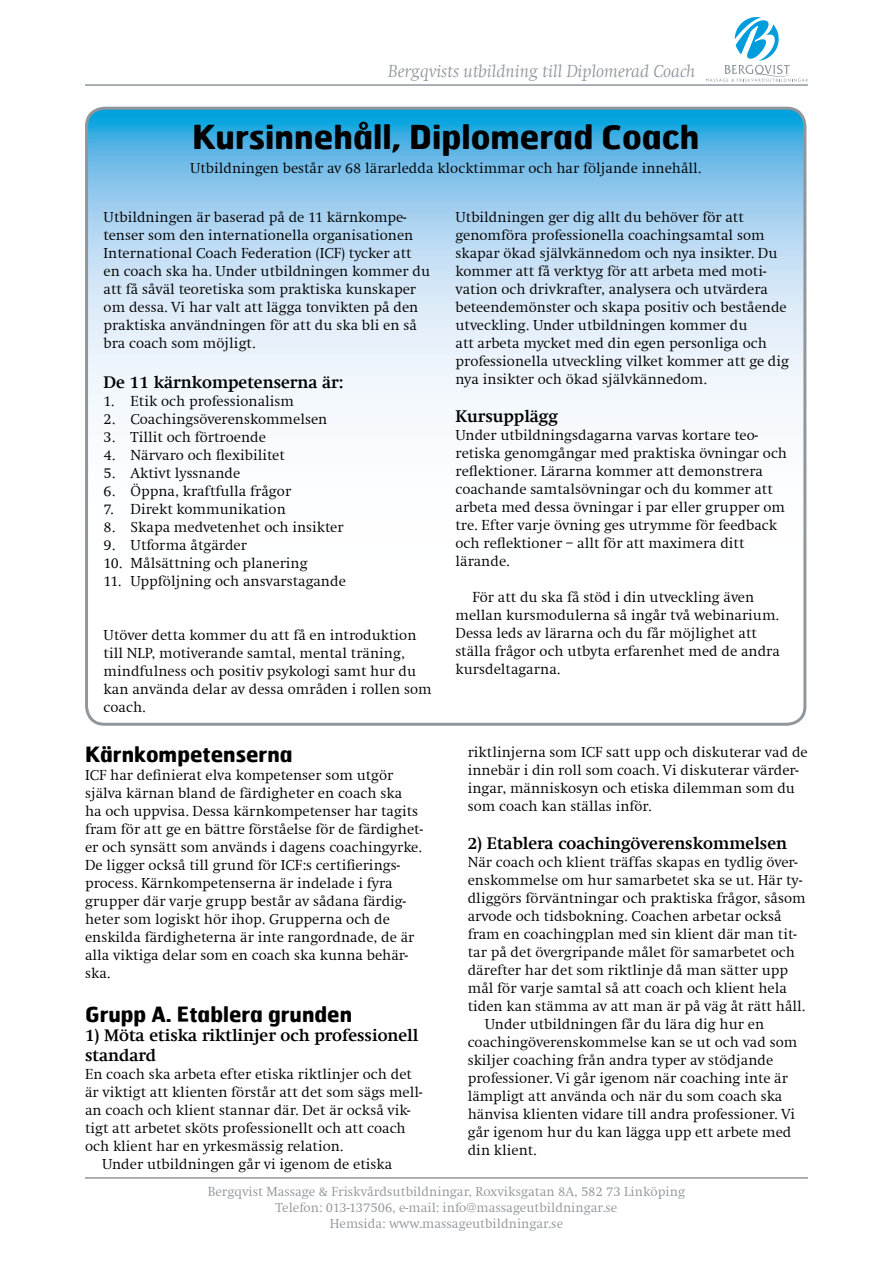
<style>
.page{position:relative;width:893px;height:1263px;background:#fff}
.page>*{position:absolute;margin:0;border:0;box-sizing:border-box;transform-origin:0 0}
.t1{font:700 33px "Hermes";color:#000}
.t2{font:700 21px "Hermes";color:#000}
.t3{font:italic 300 18px "Swift";color:#8f979d}
.t4{font:700 16.5px/19.8px "Swift";color:#000}
.t5{font:300 15px/18px "Swift";color:#000}
.t6{font:300 13.5px/16.2px "Swift";color:#8f979d;text-align:center}
</style>
<div class="page">
<hr style="left:85px;top:84px;width:723px;height:2px;background:#8f979d">
<svg style="left:706px;top:17px;width:102px;height:65px"></svg>
<hr style="left:85px;top:1177px;width:723px;height:2px;background:#8f979d">
<svg style="left:87px;top:108px;width:718px;height:614px"></svg>
<div style="left:85px;top:107px;width:721px;height:619px;border:3px solid #8f979d;border-radius:18px"></div>
<p class="t3" style="left:388px;top:62px;width:308px">Bergqvists utbildning till Diplomerad Coach</p>
<h1 class="t1" style="left:192px;top:115px;width:509px">Kursinnehåll, Diplomerad Coach</h1>
<p class="t5" style="left:190px;top:159px;width:513px">Utbildningen består av 68 lärarledda klocktimmar och har följande innehåll.</p>
<p class="t5" style="left:104px;top:208px;width:328px">Utbildningen är baserad på de 11 kärnkompe&shy;tenser som den internationella organisationen International Coach Federation (ICF) tycker att en coach ska ha. Under utbildningen kommer du att få såväl teoretiska som praktiska kunskaper om dessa. Vi har valt att lägga tonvikten på den praktiska användningen för att du ska bli en så bra coach som möjligt.</p>
<p class="t4" style="left:104px;top:372px;width:241px">De 11 kärnkompetenserna är:</p>
<p class="t5" style="left:104px;top:392px;width:192px">1. Etik och professionalism</p>
<p class="t5" style="left:104px;top:410px;width:225px">2. Coachingsöverenskommelsen</p>
<p class="t5" style="left:104px;top:428px;width:164px">3. Tillit och förtroende</p>
<p class="t5" style="left:104px;top:446px;width:183px">4. Närvaro och flexibilitet</p>
<p class="t5" style="left:104px;top:464px;width:138px">5. Aktivt lyssnande</p>
<p class="t5" style="left:104px;top:482px;width:189px">6. Öppna, kraftfulla frågor</p>
<p class="t5" style="left:104px;top:500px;width:184px">7. Direkt kommunikation</p>
<p class="t5" style="left:104px;top:518px;width:242px">8. Skapa medvetenhet och insikter</p>
<p class="t5" style="left:104px;top:536px;width:145px">9. Utforma åtgärder</p>
<p class="t5" style="left:104px;top:554px;width:206px">10. Målsättning och planering</p>
<p class="t5" style="left:104px;top:572px;width:244px">11. Uppföljning och ansvarstagande</p>
<p class="t5" style="left:104px;top:626px;width:330px">Utöver detta kommer du att få en introduktion till NLP, motiverande samtal, mental träning, mindfulness och positiv psykologi samt hur du kan använda delar av dessa områden i rollen som coach.</p>
<h2 class="t2" style="left:85px;top:741px;width:209px">Kärnkompetenserna</h2>
<p class="t5" style="left:85px;top:767px;width:339px">ICF har definierat elva kompetenser som utgör själva kärnan bland de färdigheter en coach ska ha och uppvisa. Dessa kärnkompetenser har tagits fram för att ge en bättre förståelse för de färdighet&shy;er och synsätt som används i dagens coachingyrke.<br>De ligger också till grund för ICF:s certifierings&shy;process. Kärnkompetenserna är indelade i fyra grupper där varje grupp består av sådana färdig&shy;heter som logiskt hör ihop. Grupperna och de enskilda färdigheterna är inte rangordnade, de är alla viktiga delar som en coach ska kunna behär&shy;ska.</p>
<h2 class="t2" style="left:85px;top:1000px;width:269px">Grupp A. Etablera grunden</h2>
<p class="t4" style="left:85px;top:1026px;width:335px">1) Möta etiska riktlinjer och professionell standard</p>
<p class="t5" style="left:85px;top:1065px;width:328px">En coach ska arbeta efter etiska riktlinjer och det</p>
<p class="t5" style="left:85px;top:1083px;width:339px">är viktigt att klienten förstår att det som sägs mell-</p>
<p class="t5" style="left:85px;top:1101px;width:327px">an coach och klient stannar där. Det är också vik-</p>
<p class="t5" style="left:85px;top:1119px;width:322px">tigt att arbetet sköts professionellt och att coach</p>
<p class="t5" style="left:85px;top:1137px;width:260px">och klient har en yrkesmässig relation.</p>
<p class="t5" style="left:102px;top:1155px;width:292px">Under utbildningen går vi igenom de etiska</p>
<p class="t5" style="left:455px;top:208px;width:335px">Utbildningen ger dig allt du behöver för att genomföra professionella coachingsamtal som skapar ökad självkännedom och nya insikter. Du kommer att få verktyg för att arbeta med moti&shy;vation och drivkrafter, analysera och utvärdera beteendemönster och skapa positiv och bestående utveckling. Under utbildningen kommer du<br>att arbeta mycket med din egen personliga och professionella utveckling vilket kommer att ge dig nya insikter och ökad självkännedom.</p>
<p class="t4" style="left:455px;top:406px;width:104px">Kursupplägg</p>
<p class="t5" style="left:455px;top:426px;width:333px">Under utbildningsdagarna varvas kortare teo&shy;retiska genomgångar med praktiska övningar och reflektioner. Lärarna kommer att demonstrera coachande samtalsövningar och du kommer att arbeta med dessa övningar i par eller grupper om tre. Efter varje övning ges utrymme för feedback och reflektioner – allt för att maximera ditt lärande.</p>
<p class="t5" style="left:455px;top:588px;width:326px;text-indent:17px">För att du ska få stöd i din utveckling även mellan kursmodulerna så ingår två webinarium.<br>Dessa leds av lärarna och du får möjlighet att ställa frågor och utbyta erfarenhet med de andra kursdeltagarna.</p>
<p class="t5" style="left:468px;top:743px;width:341px">riktlinjerna som ICF satt upp och diskuterar vad de innebär i din roll som coach. Vi diskuterar värder&shy;ingar, människosyn och etiska dilemman som du som coach kan ställas inför.</p>
<p class="t4" style="left:468px;top:833px;width:321px">2) Etablera coachingöverenskommelsen</p>
<p class="t5" style="left:468px;top:853px;width:331px">När coach och klient träffas skapas en tydlig över-</p>
<p class="t5" style="left:468px;top:871px;width:336px">enskommelse om hur samarbetet ska se ut. Här ty-</p>
<p class="t5" style="left:468px;top:889px;width:340px">dliggörs förväntningar och praktiska frågor, såsom</p>
<p class="t5" style="left:468px;top:907px;width:315px">arvode och tidsbokning. Coachen arbetar också</p>
<p class="t5" style="left:468px;top:925px;width:330px">fram en coachingplan med sin klient där man tit-</p>
<p class="t5" style="left:468px;top:943px;width:329px">tar på det övergripande målet för samarbetet och</p>
<p class="t5" style="left:468px;top:961px;width:322px">därefter har det som riktlinje då man sätter upp</p>
<p class="t5" style="left:468px;top:979px;width:321px">mål för varje samtal så att coach och klient hela</p>
<p class="t5" style="left:468px;top:997px;width:339px">tiden kan stämma av att man är på väg åt rätt håll.</p>
<p class="t5" style="left:485px;top:1015px;width:281px">Under utbildningen får du lära dig hur en</p>
<p class="t5" style="left:468px;top:1033px;width:331px">coachingöverenskommelse kan se ut och vad som</p>
<p class="t5" style="left:468px;top:1051px;width:307px">skiljer coaching från andra typer av stödjande</p>
<p class="t5" style="left:468px;top:1069px;width:322px">professioner. Vi går igenom när coaching inte är</p>
<p class="t5" style="left:468px;top:1087px;width:316px">lämpligt att använda och när du som coach ska</p>
<p class="t5" style="left:468px;top:1105px;width:329px">hänvisa klienten vidare till andra professioner. Vi</p>
<p class="t5" style="left:468px;top:1123px;width:325px">går igenom hur du kan lägga upp ett arbete med</p>
<p class="t5" style="left:468px;top:1141px;width:71px">din klient.</p>
<p class="t6" style="left:208px;top:1183px;width:479px">Bergqvist Massage &amp; Friskvårdsutbildningar, Roxviksgatan 8A, 582 73 Linköping<br>Telefon: 013-137506, e-mail: info@massageutbildningar.se<br>Hemsida: www.massageutbildningar.se</p>
</div>
